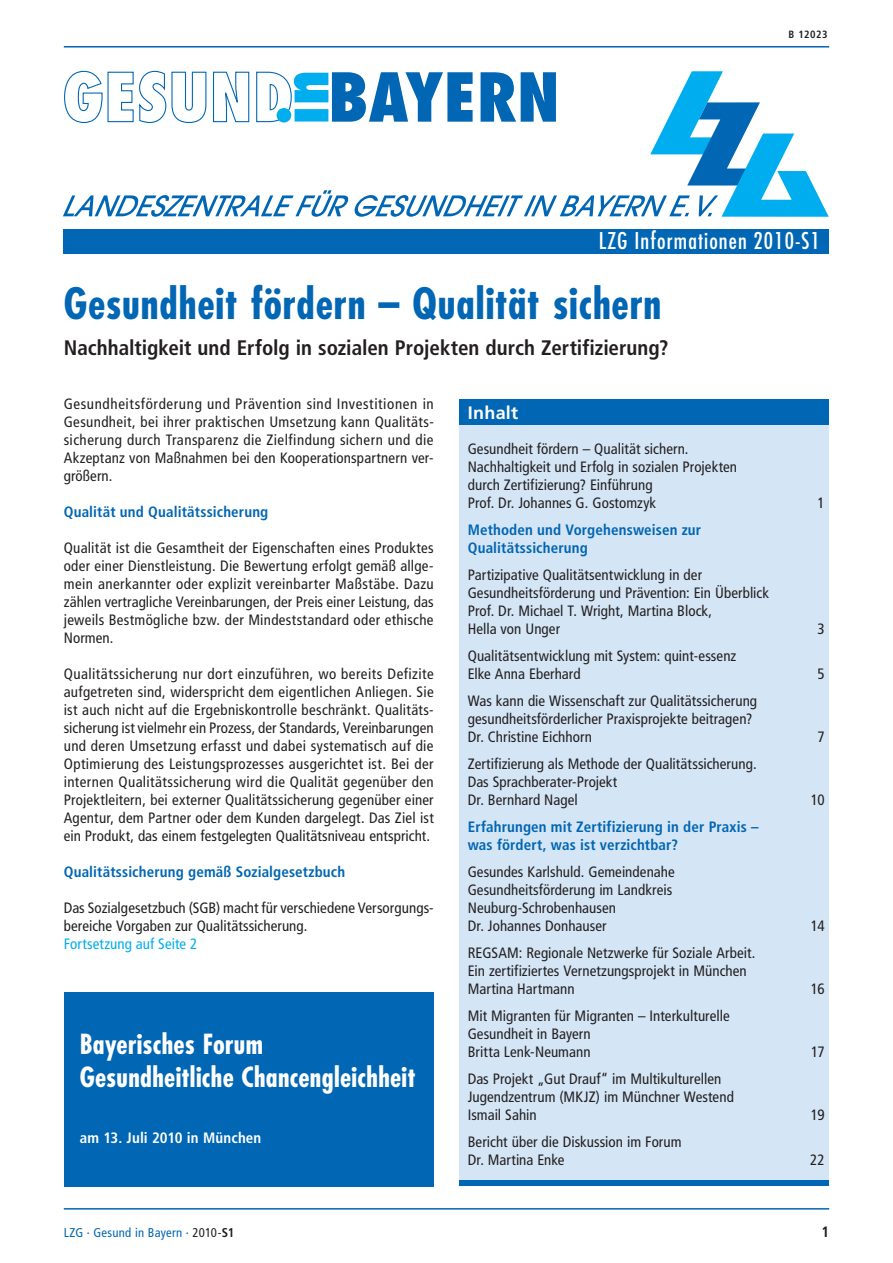
<style>
.page{position:relative;width:893px;height:1263px;background:#fff}
.page>*{position:absolute;margin:0;border:0;box-sizing:border-box;transform-origin:0 0}
.t1{font:800 condensed 65.55px "Futura";color:#0166b3}
.t2{font:800 condensed 64.2px "Futura";color:#00aeef}
.t3{font:700 condensed 42px "Futura";letter-spacing:.02em;color:#0166b3}
.t4{font:700 condensed 27px/33px "Futura";letter-spacing:.01em;color:#fff}
.t5{font:condensed 22.5px "Futura";letter-spacing:.05em;color:#fff}
.t6{font:700 condensed 21px "Frutiger LT";letter-spacing:-.005em;color:#231f20}
.t7{font:700 18px "Frutiger LT";letter-spacing:.015em;color:#fff}
.t8{font:condensed 15px/18px "Frutiger LT";letter-spacing:.005em;color:#231f20}
.t9{font:700 condensed 15px/18px "Frutiger LT";letter-spacing:.01em;color:#0166b3}
.t10{font:700 condensed 15px "Frutiger LT";letter-spacing:.01em;color:#fff}
.t11{font:condensed 15px "Frutiger LT";letter-spacing:.005em;color:#00aeef}
.t12{font:700 condensed 15px "Frutiger LT";color:#231f20}
.t13{font:condensed 12.75px "Frutiger LT";letter-spacing:.015em;color:#0166b3}
.t14{font:700 condensed 10.5px "Frutiger LT";letter-spacing:.055em;color:#231f20}
.s1{color:#231f20}
.s2{font-weight:700;color:#231f20}
</style>
<div class="page">
<hr style="left:64px;top:1208px;width:765px;height:1px;background:#0166b3">
<hr style="left:64px;top:46px;width:765px;height:2px;background:#0166b3">
<svg style="left:63px;top:70px;width:766px;height:147px"></svg>
<div style="left:64px;top:229px;width:765px;height:24px;background:#0166b3"></div>
<div style="left:459px;top:399px;width:370px;height:782px;background:#d4e5f5"></div>
<div style="left:459px;top:399px;width:370px;height:25px;background:#0166b3"></div>
<div style="left:459px;top:1181px;width:370px;height:5px;background:#0166b3"></div>
<div style="left:64px;top:992px;width:370px;height:194px;background:#0166b3"></div>
<h1 class="t1" style="left:328px;top:56px;width:233px">BAYERN</h1>
<h2 class="t2" style="left:264px;top:125px;width:57px;rotate:-90deg">in</h2>
<p class="t14" style="left:788px;top:28px;width:41px">B 12023</p>
<h3 class="t5" style="left:599px;top:227px;width:223px">LZG Informationen 2010-S1</h3>
<h3 class="t3" style="left:64px;top:278px;width:599px">Gesundheit fördern – Qualität sichern</h3>
<h3 class="t6" style="left:64px;top:335px;width:606px">Nachhaltigkeit und Erfolg in sozialen Projekten durch Zertifizierung?</h3>
<p class="t8" style="left:64px;top:395px;width:371px;text-align:justify">Gesundheitsförderung und Prävention sind Investitionen in Gesundheit, bei ihrer praktischen Umsetzung kann Qualitäts&shy;sicherung durch Transparenz die Zielfindung sichern und die Akzeptanz von Maßnahmen bei den Kooperationspartnern ver&shy;größern.</p>
<p class="t9" style="left:64px;top:503px;width:206px">Qualität und Qualitätssicherung</p>
<p class="t8" style="left:64px;top:539px;width:371px;text-align:justify">Qualität ist die Gesamtheit der Eigenschaften eines Produktes oder einer Dienstleistung. Die Bewertung erfolgt gemäß allge&shy;mein anerkannter oder explizit vereinbarter Maßstäbe. Dazu zählen vertragliche Vereinbarungen, der Preis einer Leistung, das jeweils Bestmögliche bzw. der Mindeststandard oder ethische Normen.</p>
<p class="t8" style="left:64px;top:665px;width:371px;text-align:justify">Qualitätssicherung nur dort einzuführen, wo bereits Defizite aufgetreten sind, widerspricht dem eigentlichen Anliegen. Sie ist auch nicht auf die Ergebniskontrolle beschränkt. Qualitäts&shy;sicherung ist vielmehr ein Prozess, der Standards, Vereinbarungen und deren Umsetzung erfasst und dabei systematisch auf die Optimierung des Leistungsprozesses ausgerichtet ist. Bei der internen Qualitätssicherung wird die Qualität gegenüber den Projektleitern, bei externer Qualitätssicherung gegenüber einer Agentur, dem Partner oder dem Kunden dargelegt. Das Ziel ist ein Produkt, das einem festgelegten Qualitätsniveau entspricht.</p>
<p class="t9" style="left:64px;top:863px;width:283px">Qualitätssicherung gemäß Sozialgesetzbuch</p>
<p class="t8" style="left:64px;top:899px;width:371px">Das Sozialgesetzbuch (SGB) macht für verschiedene Versorgungs&shy;bereiche Vorgaben zur Qualitätssicherung.</p>
<p class="t11" style="left:64px;top:935px;width:135px">Fortsetzung auf Seite 2</p>
<h3 class="t4" style="left:80px;top:1028px;width:337px">Bayerisches Forum<br>Gesundheitliche Chancengleichheit</h3>
<p class="t10" style="left:80px;top:1128px;width:183px">am 13. Juli 2010 in München</p>
<p class="t7" style="left:468px;top:402px;width:52px">Inhalt</p>
<p class="t8" style="left:468px;top:440px;width:271px">Gesundheit fördern – Qualität sichern.<br>Nachhaltigkeit und Erfolg in sozialen Projekten durch Zertifizierung? Einführung<br>Prof. Dr. Johannes G. Gostomzyk</p>
<p class="t9" style="left:468px;top:521px;width:235px">Methoden und Vorgehensweisen zur<br>Qualitätssicherung</p>
<p class="t8" style="left:468px;top:566px;width:303px">Partizipative Qualitätsentwicklung in der Gesundheitsförderung und Prävention: Ein Überblick Prof. Dr. Michael T. Wright, Martina Block,<br>Hella von Unger</p>
<p class="t8" style="left:468px;top:647px;width:270px">Qualitätsentwicklung mit System: quint-essenz<br>Elke Anna Eberhard</p>
<p class="t8" style="left:468px;top:692px;width:291px">Was kann die Wissenschaft zur Qualitätssicherung gesundheitsförderlicher Praxisprojekte beitragen?<br>Dr. Christine Eichhorn</p>
<p class="t8" style="left:468px;top:755px;width:290px">Zertifizierung als Methode der Qualitätssicherung.<br>Das Sprachberater-Projekt<br>Dr. Bernhard Nagel</p>
<p class="t9" style="left:468px;top:818px;width:292px">Erfahrungen mit Zertifizierung in der Praxis – was fördert, was ist verzichtbar?</p>
<p class="t8" style="left:468px;top:863px;width:209px">Gesundes Karlshuld. Gemeindenahe<br>Gesundheitsförderung im Landkreis<br>Neuburg-Schrobenhausen<br>Dr. Johannes Donhauser</p>
<p class="t8" style="left:468px;top:944px;width:289px">REGSAM: Regionale Netzwerke für Soziale Arbeit.<br>Ein zertifiziertes Vernetzungsprojekt in München<br>Martina Hartmann</p>
<p class="t8" style="left:468px;top:1007px;width:264px">Mit Migranten für Migranten – Interkulturelle<br>Gesundheit in Bayern<br>Britta Lenk-Neumann</p>
<p class="t8" style="left:468px;top:1070px;width:268px">Das Projekt „Gut Drauf“ im Multikulturellen<br>Jugendzentrum (MKJZ) im Münchner Westend<br>Ismail Sahin</p>
<p class="t8" style="left:468px;top:1133px;width:215px">Bericht über die Diskussion im Forum<br>Dr. Martina Enke</p>
<p class="t8" style="left:817px;top:494px;width:9px">1</p>
<p class="t8" style="left:817px;top:620px;width:9px">3</p>
<p class="t8" style="left:817px;top:665px;width:9px">5</p>
<p class="t8" style="left:817px;top:728px;width:9px">7</p>
<p class="t8" style="left:811px;top:791px;width:15px">10</p>
<p class="t8" style="left:811px;top:917px;width:15px">14</p>
<p class="t8" style="left:811px;top:980px;width:15px">16</p>
<p class="t8" style="left:811px;top:1043px;width:15px">17</p>
<p class="t8" style="left:811px;top:1106px;width:15px">19</p>
<p class="t8" style="left:810px;top:1151px;width:16px">22</p>
<p class="t13" style="left:64px;top:1225px;width:172px">LZG · Gesund in Bayern · <span class="s1">2010-</span><span class="s2">S1</span></p>
<p class="t12" style="left:821px;top:1223px;width:9px">1</p>
</div>
